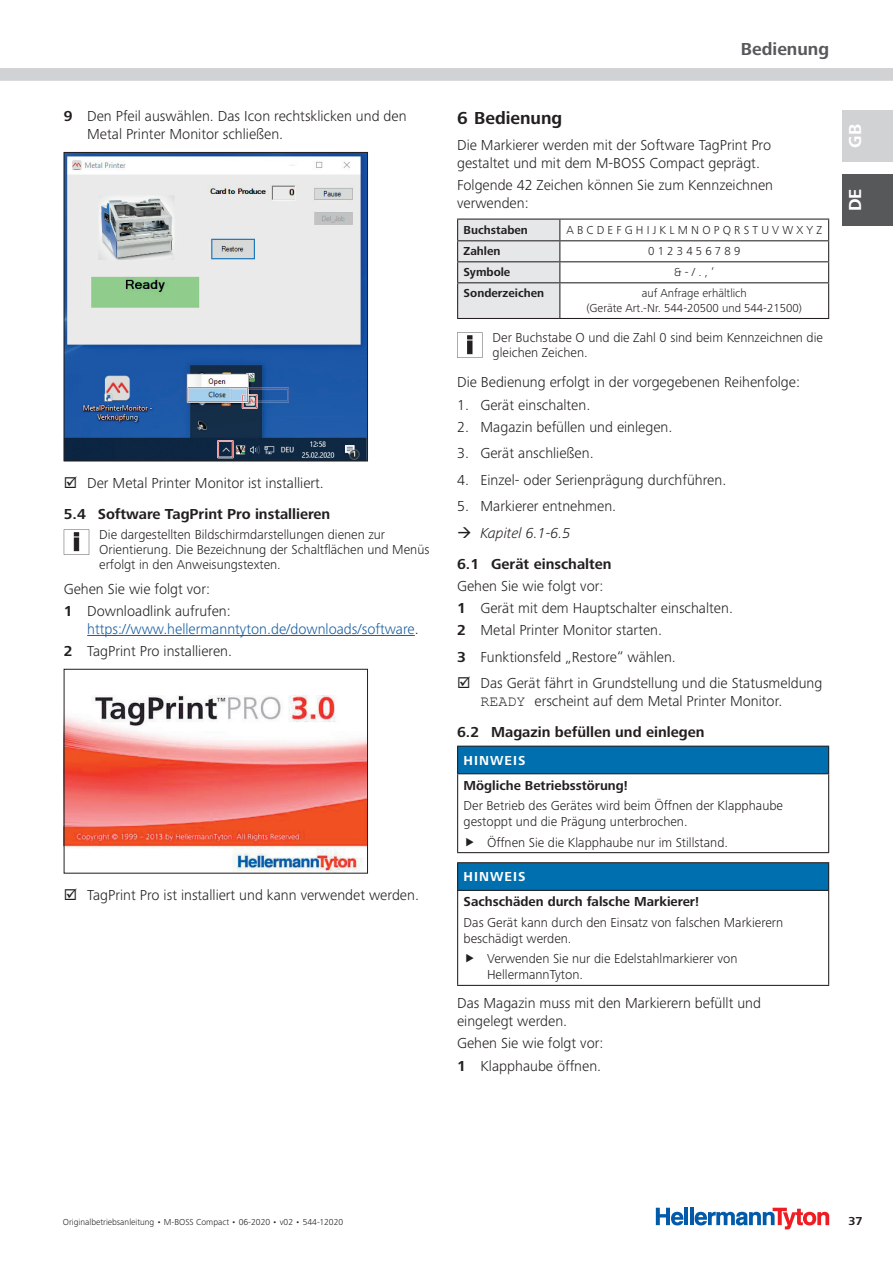
<style>
.page{position:relative;width:893px;height:1263px;background:#fff}
.page>*{position:absolute;margin:0;border:0;box-sizing:border-box;transform-origin:0 0}
.t1{font:700 18px "Frutiger Next LTW1 G";color:#231f20}
.t2{font:700 18px "Frutiger Next LTW1 G";color:#57585a}
.t3{font:700 18px "Frutiger Next LTW1 G";color:#fff}
.HT_Copy_only_DE{font:300 15px/18px "Frutiger Next LTW1 G";color:#231f20}
.t4{font:700 15px "Frutiger Next LTW1 G";color:#231f20}
.t5{font:300 15px/18px "Frutiger Next LTW1 G";color:#175d9e}
.t6{font:italic 300 15px "Frutiger Next LTW1 G";color:#231f20}
.HT_Umwelt_Info_Tabel{font:300 13.5px/15px "Frutiger Next LTW1 G";color:#231f20}
.HT_Warnung_2_Erläute{font:300 13.5px/16.2px "Frutiger Next LTW1 G";color:#231f20}
.HT_Warnung_1_Art{font:700 13.5px "Frutiger Next LTW1 G";color:#231f20}
.HT_Warn_Signalwort_w{font:700 13.5px "Frutiger Next LTW1 G";letter-spacing:.075em;color:#fff}
.HT_Tab_light_mittig{font:300 12px/15px "Frutiger Next LTW1 G";color:#231f20;text-align:center}
.HT_Tab_bold_links{font:700 12px "Frutiger Next LTW1 G";color:#231f20}
.t7{font:300 9px "Frutiger Next LTW1 G";color:#231f20}
.s1{font-weight:700}
.s2{font-weight:700;color:#231f20}
.s3{color:#231f20}
.s4{font-family:"Courier New";font-weight:400}
</style>
<div class="page">
<div style="left:0;top:68px;width:893px;height:13px;background:#d1d2d4"></div>
<div style="left:842px;top:111px;width:51px;height:51px;background:#d1d2d4"></div>
<div style="left:842px;top:174px;width:51px;height:51px;background:#57585a"></div>
<hr style="left:684px;top:1208px;width:4px;height:17px;background:#015aaa">
<hr style="left:690px;top:1208px;width:4px;height:17px;background:#015aaa">
<svg style="left:656px;top:1208px;width:27px;height:17px"></svg>
<svg style="left:695px;top:1208px;width:134px;height:21px"></svg>
<hr style="left:87px;top:635px;width:328px;height:1px;background:#175d9e">
<img style="left:66px;top:154px;width:300px;height:305px">
<svg style="left:217px;top:440px;width:17px;height:18px"></svg>
<svg style="left:187px;top:387px;width:102px;height:22px;background:#6f84a6"></svg>
<div style="left:64px;top:152px;width:304px;height:309px;border:1px solid #231f20"></div>
<svg style="left:64px;top:529px;width:25px;height:26px"></svg>
<img style="left:66px;top:695px;width:300px;height:176px">
<div style="left:64px;top:669px;width:304px;height:204px;border:1px solid #231f20"></div>
<hr style="left:560px;top:219px;width:269px;height:1px;background:#231f20">
<hr style="left:560px;top:240px;width:269px;height:1px;background:#231f20">
<hr style="left:560px;top:261px;width:269px;height:1px;background:#231f20">
<hr style="left:560px;top:282px;width:269px;height:1px;background:#231f20">
<hr style="left:457px;top:318px;width:103px;height:1px;background:#231f20">
<hr style="left:560px;top:318px;width:269px;height:1px;background:#231f20">
<svg style="left:457px;top:219px;width:103px;height:99px;background:#dcddde"></svg>
<hr style="left:457px;top:283px;width:1px;height:35px;background:#231f20">
<svg style="left:828px;top:220px;width:1px;height:62px"></svg>
<hr style="left:828px;top:283px;width:1px;height:35px;background:#231f20">
<svg style="left:457px;top:332px;width:25px;height:26px"></svg>
<div style="left:458px;top:746px;width:371px;height:28px;background:#006faf"></div>
<hr style="left:457px;top:746px;width:372px;height:1px;background:#231f20">
<svg style="left:457px;top:747px;width:1px;height:26px"></svg>
<svg style="left:828px;top:747px;width:1px;height:26px"></svg>
<hr style="left:457px;top:773px;width:372px;height:1px;background:#231f20">
<hr style="left:457px;top:774px;width:1px;height:78px;background:#231f20">
<hr style="left:828px;top:774px;width:1px;height:78px;background:#231f20">
<hr style="left:457px;top:852px;width:372px;height:1px;background:#231f20">
<div style="left:458px;top:863px;width:371px;height:27px;background:#006faf"></div>
<hr style="left:457px;top:862px;width:372px;height:1px;background:#231f20">
<svg style="left:457px;top:863px;width:1px;height:27px"></svg>
<svg style="left:828px;top:863px;width:1px;height:27px"></svg>
<hr style="left:457px;top:890px;width:372px;height:1px;background:#231f20">
<hr style="left:457px;top:891px;width:1px;height:94px;background:#231f20">
<hr style="left:828px;top:891px;width:1px;height:94px;background:#231f20">
<hr style="left:457px;top:985px;width:372px;height:1px;background:#231f20">
<p class="HT_Copy_only_DE" style="left:87px;top:107px;width:321px;text-indent:-23px"><span class="s1">9</span> Den Pfeil auswählen. Das Icon rechtsklicken und den<br>Metal Printer Monitor schließen.</p>
<p class="HT_Copy_only_DE" style="left:87px;top:474px;width:238px">Der Metal Printer Monitor ist installiert.</p>
<p class="t4" style="left:64px;top:505px;width:268px">5.4 Software TagPrint Pro installieren</p>
<p class="HT_Umwelt_Info_Tabel" style="left:99px;top:527px;width:332px">Die dargestellten Bildschirmdarstellungen dienen zur<br>Orientierung. Die Bezeichnung der Schaltflächen und Menüs erfolgt in den Anweisungstexten.</p>
<p class="HT_Copy_only_DE" style="left:64px;top:580px;width:148px">Gehen Sie wie folgt vor:</p>
<p class="t5" style="left:87px;top:602px;width:333px;text-indent:-23px"><span class="s2">1</span> <span class="s3">Downloadlink aufrufen: </span>https://www.hellermanntyton.de/downloads/software<span class="s3">.</span></p>
<p class="HT_Copy_only_DE" style="left:64px;top:642px;width:170px"><span class="s1">2</span> TagPrint Pro installieren.</p>
<p class="HT_Copy_only_DE" style="left:87px;top:886px;width:333px">TagPrint Pro ist installiert und kann verwendet werden.</p>
<p class="t2" style="left:741px;top:39px;width:90px">Bedienung</p>
<p class="t1" style="left:457px;top:107px;width:107px">6 Bedienung</p>
<p class="HT_Copy_only_DE" style="left:457px;top:136px;width:316px">Die Markierer werden mit der Software TagPrint Pro gestaltet und mit dem M-BOSS Compact geprägt.</p>
<p class="HT_Copy_only_DE" style="left:457px;top:176px;width:317px">Folgende 42 Zeichen können Sie zum Kennzeichnen verwenden:</p>
<p class="HT_Tab_bold_links" style="left:464px;top:223px;width:66px">Buchstaben</p>
<p class="HT_Tab_light_mittig" style="left:566px;top:222px;width:257px">A B C D E F G H I J K L M N O P Q R S T U V W X Y Z</p>
<p class="HT_Tab_bold_links" style="left:464px;top:245px;width:38px">Zahlen</p>
<p class="HT_Tab_light_mittig" style="left:648px;top:244px;width:94px">0 1 2 3 4 5 6 7 8 9</p>
<p class="HT_Tab_bold_links" style="left:464px;top:266px;width:48px">Symbole</p>
<p class="HT_Tab_light_mittig" style="left:674px;top:265px;width:42px">&amp; - / . , ’</p>
<p class="HT_Tab_bold_links" style="left:464px;top:287px;width:82px">Sonderzeichen</p>
<p class="HT_Tab_light_mittig" style="left:586px;top:286px;width:217px">auf Anfrage erhältlich<br>(Geräte Art.-Nr. 544-20500 und 544-21500)</p>
<p class="HT_Umwelt_Info_Tabel" style="left:493px;top:330px;width:332px">Der Buchstabe O und die Zahl 0 sind beim Kennzeichnen die gleichen Zeichen.</p>
<p class="HT_Copy_only_DE" style="left:457px;top:373px;width:344px">Die Bedienung erfolgt in der vorgegebenen Reihenfolge:</p>
<p class="HT_Copy_only_DE" style="left:457px;top:395px;width:135px">1. Gerät einschalten.</p>
<p class="HT_Copy_only_DE" style="left:457px;top:418px;width:217px">2. Magazin befüllen und einlegen.</p>
<p class="HT_Copy_only_DE" style="left:457px;top:444px;width:138px">3. Gerät anschließen.</p>
<p class="HT_Copy_only_DE" style="left:457px;top:471px;width:271px">4. Einzel- oder Serienprägung durchführen.</p>
<p class="HT_Copy_only_DE" style="left:457px;top:497px;width:161px">5. Markierer entnehmen.</p>
<p class="t6" style="left:480px;top:524px;width:91px">Kapitel 6.1-6.5</p>
<p class="t4" style="left:457px;top:555px;width:156px">6. 1 Gerät einschalten</p>
<p class="HT_Copy_only_DE" style="left:457px;top:577px;width:148px">Gehen Sie wie folgt vor:</p>
<p class="HT_Copy_only_DE" style="left:457px;top:599px;width:277px"><span class="s1">1</span> Gerät mit dem Hauptschalter einschalten.</p>
<p class="HT_Copy_only_DE" style="left:457px;top:621px;width:206px"><span class="s1">2</span> Metal Printer Monitor starten.</p>
<p class="HT_Copy_only_DE" style="left:457px;top:648px;width:220px"><span class="s1">3</span> Funktionsfeld „Restore“ wählen.</p>
<p class="HT_Copy_only_DE" style="left:480px;top:674px;width:343px">Das Gerät fährt in Grundstellung und die Statusmeldung<br><span class="s4">READY</span> erscheint auf dem Metal Printer Monitor.</p>
<p class="t4" style="left:457px;top:723px;width:249px">6. 2 Magazin befüllen und einlegen</p>
<p class="HT_Warn_Signalwort_w" style="left:464px;top:753px;width:63px">HINWEIS</p>
<p class="HT_Warnung_1_Art" style="left:464px;top:777px;width:166px">Mögliche Betriebsstörung!</p>
<p class="HT_Warnung_2_Erläute" style="left:464px;top:797px;width:321px">Der Betrieb des Gerätes wird beim Öffnen der Klapphaube gestoppt und die Prägung unterbrochen.</p>
<p class="HT_Umwelt_Info_Tabel" style="left:487px;top:835px;width:243px">Öffnen Sie die Klapphaube nur im Stillstand.</p>
<p class="HT_Warn_Signalwort_w" style="left:464px;top:869px;width:63px">HINWEIS</p>
<p class="HT_Warnung_1_Art" style="left:464px;top:894px;width:237px">Sachschäden durch falsche Markierer!</p>
<p class="HT_Warnung_2_Erläute" style="left:464px;top:914px;width:321px">Das Gerät kann durch den Einsatz von falschen Markierern beschädigt werden.</p>
<p class="HT_Umwelt_Info_Tabel" style="left:487px;top:950px;width:252px;line-height:16.2px">Verwenden Sie nur die Edelstahlmarkierer von<br>HellermannTyton.</p>
<p class="HT_Copy_only_DE" style="left:457px;top:994px;width:305px">Das Magazin muss mit den Markierern befüllt und eingelegt werden.</p>
<p class="HT_Copy_only_DE" style="left:457px;top:1034px;width:148px">Gehen Sie wie folgt vor:</p>
<p class="HT_Copy_only_DE" style="left:457px;top:1057px;width:146px"><span class="s1">1</span> Klapphaube öffnen.</p>
<p class="t3" style="left:845px;top:148px;width:25px;rotate:-90deg">GB</p>
<p class="t3" style="left:845px;top:211px;width:24px;rotate:-90deg">DE</p>
<p class="t7" style="left:63px;top:1217px;width:282px">Originalbetriebsanleitung • M-BOSS Compact • 06-2020 • v02 • 544-12020</p>
<p class="HT_Tab_bold_links" style="left:848px;top:1214px;width:16px">37</p>
</div>
